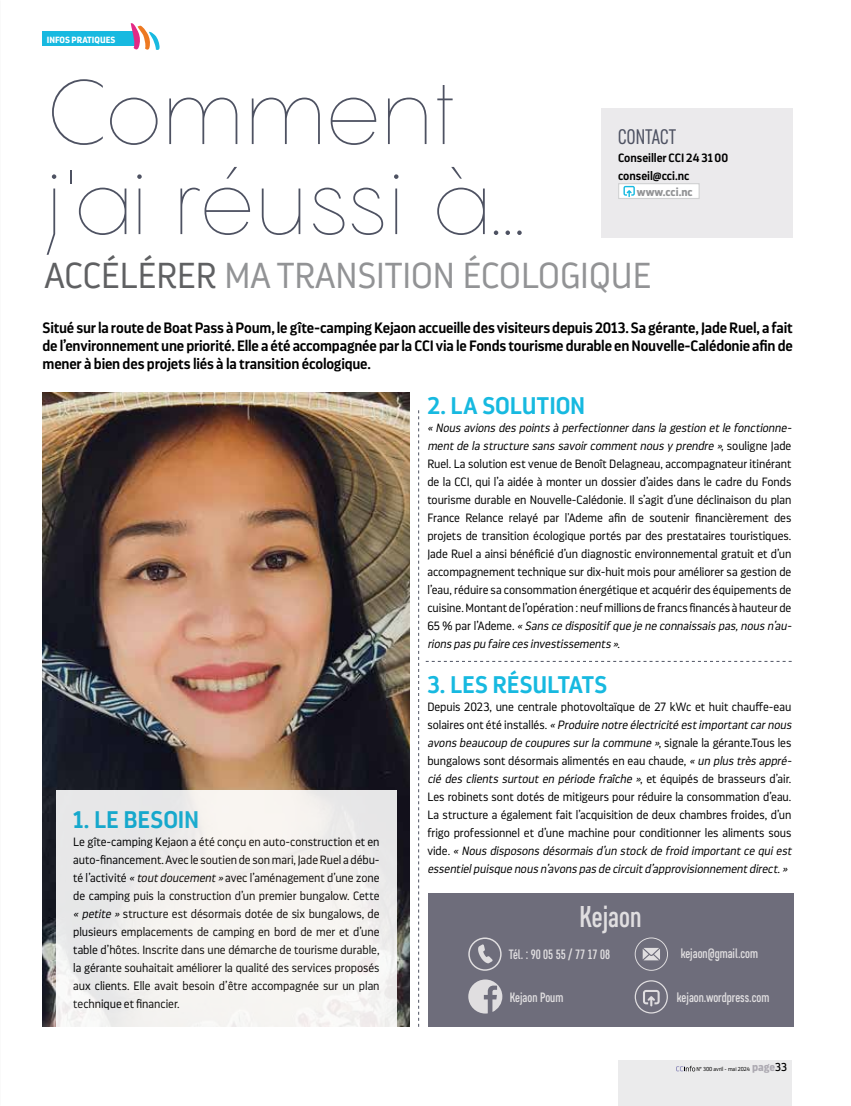
<style>
.page{position:relative;width:851px;height:1106px;background:#fff}
.page>*{position:absolute;margin:0;border:0;box-sizing:border-box;transform-origin:0 0}
.t1{font:200 90px/90px "Pangram";letter-spacing:-.025em;color:#4e5262}
.t2{font:300 36px "Darwin Pro";color:#929395}
.t3{font:500 30px "Core Sans D47 Cn";color:#e0dee0}
.t4{font:600 24px "Darwin Pro";color:#17b9e0}
.t5{font:21px "Core Sans D37 Cn";letter-spacing:.01em;color:#4e5262}
.t6{font:600 15px/18px "Darwin Pro";letter-spacing:-.015em;color:#000;text-align:justify}
.t7{font:500 13.5px "Core Sans D47 Cn";color:#e0dee0}
.t8{font:300 12px/18px "Darwin Pro";letter-spacing:-.005em;color:#000}
.t9{font:600 12px/18px "Darwin Pro";letter-spacing:-.005em;color:#000}
.t10{font:700 11.4px "Darwin Pro";color:#929395}
.t11{font:700 9px "Darwin Pro";color:#fff}
.t12{font:300 5.7px "Darwin Pro";color:#000}
.s1{color:#5f6062}
.s2{font-style:italic}
.s3{font-weight:700;font-size:11.4px;color:#adaab2}
.s4{font-weight:400;font-size:11.4px}
</style>
<div class="page">
<img style="left:43px;top:392px;width:366px;height:634px">
<svg style="left:418px;top:410px;width:1px;height:616px"></svg>
<svg style="left:425px;top:661px;width:366px;height:1px"></svg>
<div style="left:601px;top:108px;width:191px;height:130px;background:#ebeaec"></div>
<div style="left:618px;top:184px;width:81px;height:14px;background:#fff"></div>
<svg style="left:623px;top:186px;width:11px;height:11px"></svg>
<div style="left:618px;top:183px;width:81px;height:16px;border:1px solid #d0d1d2"></div>
<div style="left:428px;top:893px;width:364px;height:133px;background:#6e6d7b"></div>
<svg style="left:468px;top:937px;width:33px;height:33px"></svg>
<div style="left:634px;top:980px;width:33px;height:33px;border:1px solid #e0dee0;border-radius:50%"></div>
<svg style="left:643px;top:990px;width:16px;height:16px"></svg>
<svg style="left:634px;top:937px;width:34px;height:33px"></svg>
<svg style="left:468px;top:979px;width:34px;height:34px"></svg>
<div style="left:43px;top:32px;width:94px;height:14px;background:#17b9e0"></div>
<svg style="left:131px;top:23px;width:29px;height:27px"></svg>
<div style="left:617px;top:1060px;width:174px;height:46px;background:#ebebec"></div>
<svg style="left:676px;top:1065px;width:19px;height:6px"></svg>
<div style="left:56px;top:790px;width:340px;height:237px;background:linear-gradient(to right,#edeceb,#f6f3f1)"></div>
<p class="t11" style="left:47px;top:33px;width:70px">INFOS PRATIQUES</p>
<h1 class="t1" style="left:44px;top:66px;width:483px">Comment j'ai réussi à...</h1>
<h2 class="t2" style="left:44px;top:252px;width:608px"><span class="s1">ACCÉLÉRER</span> MA TRANSITION ÉCOLOGIQUE</h2>
<h3 class="t5" style="left:618px;top:124px;width:60px">CONTACT</h3>
<p class="t9" style="left:618px;top:148px;width:111px">Conseiller CCI 24 31 00 conseil@cci.nc</p>
<p class="t10" style="left:637px;top:184px;width:57px">www.cci.nc</p>
<p class="t6" style="left:43px;top:318px;width:751px">Situé sur la route de Boat Pass à Poum, le gîte-camping Kejaon accueille des visiteurs depuis 2013. Sa gérante, Jade Ruel, a fait de l’environnement une priorité. Elle a été accompagnée par la CCI via le Fonds tourisme durable en Nouvelle-Calédonie afin de mener à bien des projets liés à la transition écologique.</p>
<h3 class="t4" style="left:73px;top:803px;width:127px">1. LE BESOIN</h3>
<p class="t8" style="left:73px;top:833px;width:308px;text-align:justify">Le gîte-camping Kejaon a été conçu en auto-construction et en auto-financement. Avec le soutien de son mari, Jade Ruel a débu&shy;té l’activité <span class="s2">«toutdoucement»</span>avec l’aménagement d’une zone de camping puis la construction d’un premier bungalow. Cette <span class="s2">«petite »</span>structure est désormais dotée de six bungalows, de plusieurs emplacements de camping en bord de mer et d’une table d’hôtes. Inscrite dans une démarche de tourisme durable, la gérante souhaitait améliorer la qualité des services proposés aux clients. Elle avait besoin d’être accompagnée sur un plan technique et financier.</p>
<h3 class="t4" style="left:427px;top:389px;width:159px">2. LA SOLUTION</h3>
<p class="t8" style="left:427px;top:419px;width:368px"><span class="s2">«Nousavionsdespointsà perfectionnerdansla gestion etle fonctionne&shy;mentde la structure sanssavoircommentnousy prendre »</span>, s o u l i g n e J a d e Ruel. La solution est venue de Benoît Delagneau, accompagnateur itinérant de la CCI, qui l’a aidée à monter un dossier d’aides dans le cadre du Fonds tourisme durable en Nouvelle-Calédonie. Il s’agit d’une déclinaison du plan France Relance relayé par l'Ademe afin de soutenir financièrement des projets de transition écologique portés par des prestataires touristiques.<br>Jade Ruel a ainsi bénéficié d’un diagnostic environnemental gratuit et d’un accompagnement technique sur dix-huit mois pour améliorer sa gestion de l’eau, réduire sa consommation énergétique et acquérir des équipements de cuisine. Montant de l’opération : neuf millions de francs financés à hauteur de 6 5 % p a r l ’A d e m e . <span class="s2">«Sansce dispositifque je ne connaissaispas,nousn’au&shy;rionspaspu faire cesinvestissements»</span>.</p>
<h3 class="t4" style="left:427px;top:668px;width:181px">3. LES RÉSULTATS</h3>
<p class="t8" style="left:427px;top:698px;width:368px">Depuis 2023, une centrale photovoltaïque de 27 kWc et huit chauffe-eau s o l a i r e s o n t é t é i n s t a l l é s . <span class="s2">«Produire notre électricité estimportantcarnous avonsbeaucoup de coupuressurla commune »</span>, s i g n a l e l a g é r a n t e .To u s l e s bungalows sont désormais alimentés en eau chaude, <span class="s2">«un plustrèsappré&shy;cié des clients surtout en période fraîche »</span>, e t é q u i p é s d e b r a s s e u r s d ’a i r.<br>Les robinets sont dotés de mitigeurs pour réduire la consommation d’eau.<br>La structure a également fait l’acquisition de deux chambres froides, d’un frigo professionnel et d’une machine pour conditionner les aliments sous v i d e . <span class="s2">«Nousdisposonsdésormaisd’un stock de froid importantce quiest essentielpuisque nousn’avonspasde circuitd’approvisionnementdirect.»</span></p>
<h3 class="t3" style="left:579px;top:898px;width:63px">Kejaon</h3>
<p class="t7" style="left:509px;top:946px;width:103px">Tél. : 90 05 55 / 77 17 08</p>
<p class="t7" style="left:509px;top:988px;width:55px">Kejaon Poum</p>
<p class="t7" style="left:680px;top:945px;width:79px">kejaon@gmail.com</p>
<p class="t7" style="left:676px;top:988px;width:94px">kejaon.wordpress.com</p>
<p class="t12" style="left:696px;top:1065px;width:92px">N° 300 avril - mai 2024 <span class="s3">page</span><span class="s4">33</span></p>
</div>
